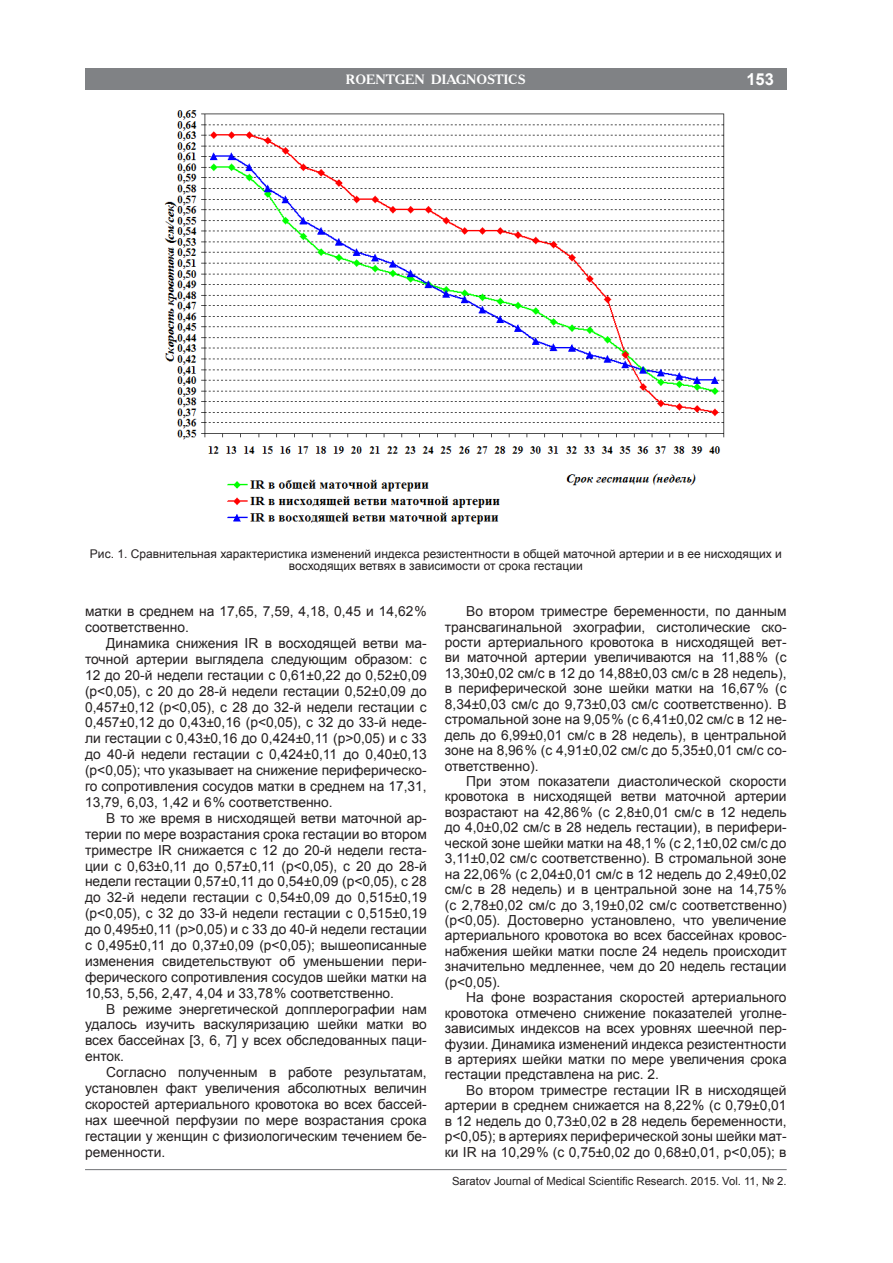
<style>
.page{position:relative;width:893px;height:1263px;background:#fff}
.page>*{position:absolute;margin:0;border:0;box-sizing:border-box;transform-origin:0 0}
.t1{font:700 16.5px "Arial";color:#fff}
.Основной_текст{font:13.8px/15.5px "Arial";color:#231f20;text-align:justify}
.t2{font:700 13.5px "Academy C";color:#fff}
.Подрисуночная{font:12px/12px "Arial";color:#231f20;text-align:center}
.t3{font:11.25px "Arial";color:#231f20}
</style>
<div class="page">
<hr style="left:85px;top:1169px;width:702px;height:1px;background:#808285">
<div style="left:85px;top:68px;width:702px;height:21px;background:#808285"></div>
<img style="left:164px;top:110px;width:561px;height:415px">
<p class="t2" style="left:346px;top:71px;width:21px">ROENTGEN</p>
<p class="t2" style="left:431px;top:71px;width:10px">DIAGNOSTICS</p>
<p class="t1" style="left:746px;top:68px;width:29px">153</p>
<p class="Подрисуночная" style="left:90px;top:548px;width:693px">Рис. 1. Сравнительная характеристика изменений индекса резистентности в общей маточной артерии и в ее нисходящих и восходящих ветвях в зависимости от срока гестации</p>
<p class="Основной_текст" style="left:85px;top:603px;width:343px;line-height:15.9px">матки в среднем на 17,65, 7,59, 4,18, 0,45 и 14,62 % соответственно.</p>
<p class="Основной_текст" style="left:85px;top:635px;width:343px;line-height:15.9px;text-indent:21px">Динамика снижения IR в восходящей ветви ма&shy;точной артерии выглядела следующим образом: с 12 до 20‑й недели гестации с 0,61±0,22 до 0,52±0,09 (р&lt;0,05), с 20 до 28‑й недели гестации 0,52±0,09 до 0,457±0,12 (р&lt;0,05), с 28 до 32‑й недели гестации с 0,457±0,12 до 0,43±0,16 (р&lt;0,05), с 32 до 33‑й неде&shy;ли гестации с 0,43±0,16 до 0,424±0,11 (р&gt;0,05) и с 33 до 40‑й недели гестации с 0,424±0,11 до 0,40±0,13 (р&lt;0,05); что указывает на снижение периферическо&shy;го сопротивления сосудов матки в среднем на 17,31, 13,79, 6,03, 1,42 и 6 % соответственно.</p>
<p class="Основной_текст" style="left:85px;top:810px;width:343px;line-height:15.9px;text-indent:21px">В то же время в нисходящей ветви маточной ар&shy;терии по мере возрастания срока гестации во втором триместре IR снижается с 12 до 20‑й недели геста&shy;ции с 0,63±0,11 до 0,57±0,11 (р&lt;0,05), с 20 до 28‑й недели гестации 0,57±0,11 до 0,54±0,09 (р&lt;0,05), с 28 до 32‑й недели гестации с 0,54±0,09 до 0,515±0,19 (р&lt;0,05), с 32 до 33‑й недели гестации с 0,515±0,19 до 0,495±0,11 (р&gt;0,05) и с 33 до 40‑й недели гестации с 0,495±0,11 до 0,37±0,09 (р&lt;0,05); вышеописанные изменения свидетельствуют об уменьшении пери&shy;ферического сопротивления сосудов шейки матки на 10,53, 5,56, 2,47, 4,04 и 33,78 % соответственно.</p>
<p class="Основной_текст" style="left:85px;top:1001px;width:343px;line-height:15.9px;text-indent:21px">В режиме энергетической допплерографии нам удалось изучить васкуляризацию шейки матки во всех бассейнах [3, 6, 7] у всех обследованных паци&shy;енток.</p>
<p class="Основной_текст" style="left:85px;top:1064px;width:343px;line-height:15.9px;text-indent:21px">Согласно полученным в работе результатам, установлен факт увеличения абсолютных величин скоростей артериального кровотока во всех бассей&shy;нах шеечной перфузии по мере возрастания срока гестации у женщин с физиологическим течением бе&shy;ременности.</p>
<p class="Основной_текст" style="left:445px;top:604px;width:343px;text-indent:21px">Во втором триместре беременности, по данным трансвагинальной эхографии, систолические ско&shy;рости артериального кровотока в нисходящей вет&shy;ви маточной артерии увеличиваются на 11,88 % (с 13,30±0,02 см/с в 12 до 14,88±0,03 см/с в 28 недель), в периферической зоне шейки матки на 16,67 % (с 8,34±0,03 см/с до 9,73±0,03 см/с соответственно). В стромальной зоне на 9,05 % (с 6,41±0,02 см/с в 12 не&shy;дель до 6,99±0,01 см/с в 28 недель), в центральной зоне на 8,96 % (с 4,91±0,02 см/с до 5,35±0,01 см/с со&shy;ответственно).</p>
<p class="Основной_текст" style="left:445px;top:773px;width:343px;text-indent:21px">При этом показатели диастолической скорости кровотока в нисходящей ветви маточной артерии возрастают на 42,86 % (с 2,8±0,01 см/с в 12 недель до 4,0±0,02 см/с в 28 недель гестации), в перифери&shy;ческой зоне шейки матки на 48,1 % (с 2,1±0,02 см/с до 3,11±0,02 см/с соответственно). В стромальной зоне на 22,06 % (с 2,04±0,01 см/с в 12 недель до 2,49±0,02 см/с в 28 недель) и в центральной зоне на 14,75 % (с 2,78±0,02 см/с до 3,19±0,02 см/с соответственно) (p&lt;0,05). Достоверно установлено, что увеличение артериального кровотока во всех бассейнах кровос&shy;набжения шейки матки после 24 недель происходит значительно медленнее, чем до 20 недель гестации (p&lt;0,05).</p>
<p class="Основной_текст" style="left:445px;top:990px;width:343px;text-indent:21px">На фоне возрастания скоростей артериального кровотока отмечено снижение показателей уголне&shy;зависимых индексов на всех уровнях шеечной пер&shy;фузии. Динамика изменений индекса резистентности в артериях шейки матки по мере увеличения срока гестации представлена на рис. 2.</p>
<p class="Основной_текст" style="left:445px;top:1082px;width:343px;text-indent:21px">Во втором триместре гестации IR в нисходящей артерии в среднем снижается на 8,22 % (с 0,79±0,01 в 12 недель до 0,73±0,02 в 28 недель беременности, р&lt;0,05); в артериях периферической зоны шейки мат&shy;ки IR на 10,29 % (с 0,75±0,02 до 0,68±0,01, р&lt;0,05); в</p>
<p class="t3" style="left:452px;top:1174px;width:336px">Saratov Journal of Medical Scientific Research. 2015. Vol. 11, № 2.</p>
</div>
